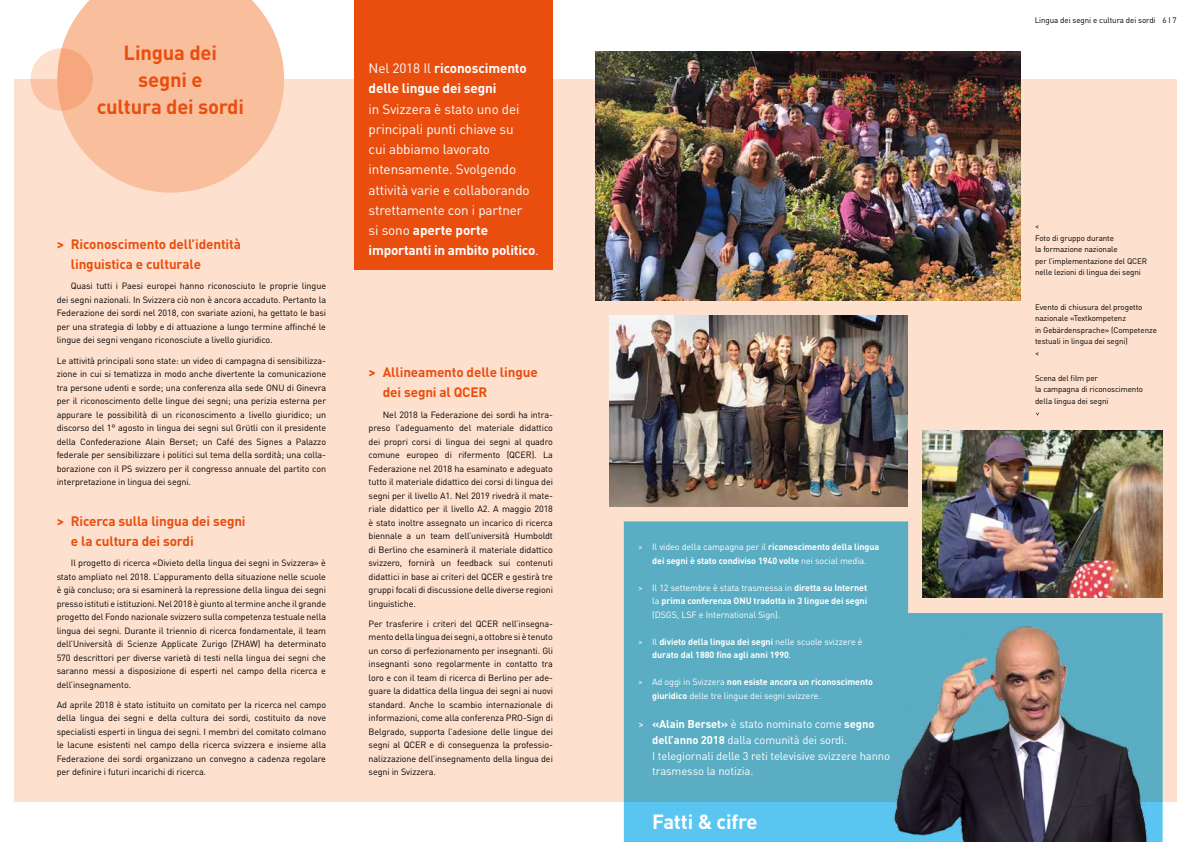
<style>
.page{position:relative;width:1191px;height:842px;background:#fff}
.page>*{position:absolute;margin:0;border:0;box-sizing:border-box;transform-origin:0 0}
.t1{font:700 20.2px/27px "DIN Pro";letter-spacing:-.01em;color:#e94e0f;text-align:center}
.t2{font:700 20.2px "DIN Pro";letter-spacing:-.01em;color:#fff}
.t3{font:13.5px/20.2px "DIN Pro";letter-spacing:-.01em;color:#fff}
.t4{font:700 13.5px/20.2px "DIN Pro";letter-spacing:-.01em;color:#e94e0f}
.t5{font:700 13.5px/20.2px "DIN Pro";letter-spacing:-.01em;color:#fff}
.t6{font:11.2px/15.8px "DIN Pro";letter-spacing:-.01em;color:#fff}
.t7{font:9px/13.5px "DIN Pro";letter-spacing:-.01em;color:#000;text-align:justify}
.t8{font:9px/13.5px "DIN Pro";letter-spacing:-.01em;color:#fff;text-align:justify}
.t9{font:700 9px/13.5px "DIN Pro";letter-spacing:-.01em;color:#fff;text-align:center}
.t10{font:8px/11.5px "DIN Pro";letter-spacing:-.01em;color:#000}
.s1{font-weight:400}
.s2{font-weight:700}
</style>
<div class="page">
<div style="left:14px;top:79px;width:1162px;height:723px;background:#fde0ce"></div>
<svg style="left:624px;top:521px;width:538px;height:321px;background:#62b2c8"></svg>
<div style="left:354px;top:0;width:199px;height:270px;background:#e94e0f"></div>
<img style="left:893px;top:627px;width:255px;height:215px">
<svg style="left:61px;top:0;width:223px;height:193px;fill:#f9bf9c"></svg>
<svg style="left:30px;top:48px;width:63px;height:63px;background:#f9ba99"></svg>
<img style="left:595px;top:51px;width:425px;height:250px">
<img style="left:609px;top:316px;width:298px;height:190px">
<img style="left:922px;top:431px;width:240px;height:167px">
<h1 class="t1" style="left:97px;top:37px;width:149px">Lingua dei<br>segni e<br>cultura dei sordi</h1>
<h2 class="t4" style="left:71px;top:232px;width:172px;text-indent:-14px">&gt; Riconoscimento dell’identità linguistica e culturale</h2>
<p class="t7" style="left:57px;top:278px;width:271px;text-indent:14px">Quasi tutti i Paesi europei hanno riconosciuto le proprie lingue dei segni nazionali. In Svizzera ciò non è ancora accaduto. Pertanto la Federazione dei sordi nel 2018, con svariate azioni, ha gettato le basi per una strategia di lobby e di attuazione a lungo termine affinché le lingue dei segni vengano riconosciute a livello giuridico.</p>
<p class="t7" style="left:57px;top:353px;width:271px">Le attività principali sono state: un video di campagna di sensibilizza&shy;zione in cui si tematizza in modo anche divertente la comunicazione tra persone udenti e sorde; una conferenza alla sede ONU di Ginevra per il riconoscimento delle lingue dei segni; una perizia esterna per appurare le possibilità di un riconoscimento a livello giuridico; un discorso del 1° agosto in lingua dei segni sul Grütli con il presidente della Confederazione Alain Berset; un Café des Signes a Palazzo federale per sensibilizzare i politici sul tema della sordità; una colla&shy;borazione con il PS svizzero per il congresso annuale del partito con interpretazione in lingua dei segni.</p>
<h2 class="t4" style="left:71px;top:509px;width:176px;text-indent:-14px">&gt; Ricerca sulla lingua dei segni e la cultura dei sordi</h2>
<p class="t7" style="left:57px;top:555px;width:271px;text-indent:14px">Il progetto di ricerca «Divieto della lingua dei segni in Svizzera» è stato ampliato nel 2018. L’appuramento della situazione nelle scuole è già concluso; ora si esaminerà la repressione della lingua dei segni presso istituti e istituzioni. Nel 2018 è giunto al termine anche il grande progetto del Fondo nazionale svizzero sulla competenza testuale nella lingua dei segni. Durante il triennio di ricerca fondamentale, il team dell’Università di Scienze Applicate Zurigo (ZHAW) ha determinato 570 descrittori per diverse varietà di testi nella lingua dei segni che saranno messi a disposizione di esperti nel campo della ricerca e dell’insegnamento.</p>
<p class="t7" style="left:57px;top:697px;width:271px">Ad aprile 2018 è stato istituito un comitato per la ricerca nel campo della lingua dei segni e della cultura dei sordi, costituito da nove specialisti esperti in lingua dei segni. I membri del comitato colmano le lacune esistenti nel campo della ricerca svizzera e insieme alla Federazione dei sordi organizzano un convegno a cadenza regolare per definire i futuri incarichi di ricerca.</p>
<h2 class="t5" style="left:369px;top:57px;width:160px"><span class="s1">Nel 2018 Il</span> riconoscimento delle lingue dei segni</h2>
<h2 class="t3" style="left:369px;top:97px;width:172px">in Svizzera è stato uno dei principali punti chiave su<br>cui abbiamo lavorato intensamente. Svolgendo attività varie e collaborando strettamente con i partner<br>si sono <span class="s2">aperte porte importanti in ambito politico</span>.</h2>
<h2 class="t4" style="left:383px;top:360px;width:156px;text-indent:-14px">&gt; Allineamento delle lingue dei segni al QCER</h2>
<p class="t7" style="left:369px;top:407px;width:186px;text-indent:14px">Nel 2018 la Federazione dei sordi ha intra&shy;preso l’adeguamento del materiale didattico dei propri corsi di lingua dei segni al quadro comune europeo di rifermento (QCER). La Federazione nel 2018 ha esaminato e adeguato tutto il materiale didattico dei corsi di lingua dei segni per il livello A1. Nel 2019 rivedrà il mate&shy;riale didattico per il livello A2. A maggio 2018 è stato inoltre assegnato un incarico di ricerca biennale a un team dell’università Humboldt di Berlino che esaminerà il materiale didattico svizzero, fornirà un feedback sui contenuti didattici in base ai criteri del QCER e gestirà tre gruppi focali di discussione delle diverse regioni linguistiche.</p>
<p class="t7" style="left:369px;top:616px;width:186px">Per trasferire i criteri del QCER nell’insegna&shy;mento della lingua dei segni, a ottobre si è tenuto un corso di perfezionamento per insegnanti. Gli insegnanti sono regolarmente in contatto tra loro e con il team di ricerca di Berlino per ade&shy;guare la didattica della lingua dei segni ai nuovi standard. Anche lo scambio internazionale di informazioni, come alla conferenza PRO-Sign di Belgrado, supporta l’adesione delle lingue dei segni al QCER e di conseguenza la professio&shy;nalizzazione dell’insegnamento della lingua dei segni in Svizzera.</p>
<p class="t9" style="left:638px;top:539px;width:243px"><span class="s1">&gt; Il video della campagna per il</span> riconoscimento della lingua dei segni è stato condiviso 1940 volte <span class="s1">nei social media.</span></p>
<p class="t8" style="left:652px;top:580px;width:216px;text-indent:-14px">&gt; Il 12 settembre è stata trasmessa in <span class="s2">diretta su Internet </span>la <span class="s2">prima conferenza ONU tradotta in 3 lingue dei segni </span>(DSGS, LSF e International Sign).</p>
<p class="t9" style="left:652px;top:634px;width:212px;text-align:left;text-indent:-14px"><span class="s1">&gt; Il</span> divieto della lingua dei segni <span class="s1">nelle scuole svizzere è </span>durato dal 1880 fino agli anni 1990<span class="s1">.</span></p>
<p class="t8" style="left:652px;top:674px;width:222px;text-indent:-14px">&gt; Ad oggi in Svizzera <span class="s2">non esiste ancora un riconoscimento giuridico</span> delle tre lingue dei segni svizzere.</p>
<p class="t6" style="left:652px;top:715px;width:239px;text-indent:-14px">&gt; <span class="s2">«Alain Berset»</span> è stato nominato come <span class="s2">segno dell’anno 2018</span> dalla comunità dei sordi.<br>I telegiornali delle 3 reti televisive svizzere hanno trasmesso la notizia.</p>
<h1 class="t2" style="left:652px;top:805px;width:107px">Fatti &amp; cifre</h1>
<p class="t10" style="left:1034px;top:13px;width:144px">Lingua dei segni e cultura dei sordi 6 I 7</p>
<p class="t10" style="left:1035px;top:220px;width:113px">&lt;<br>Foto di gruppo durante<br>la formazione nazionale<br>per l’implementazione del QCER nelle lezioni di lingua dei segni</p>
<p class="t10" style="left:1035px;top:300px;width:123px">Evento di chiusura del progetto nazionale «Textkompetenz<br>in Gebärdensprache» (Competenze testuali in lingua dei segni)<br>&lt;</p>
<p class="t10" style="left:1035px;top:371px;width:110px">Scena del film per<br>la campagna di riconoscimento della lingua dei segni</p>
</div>
